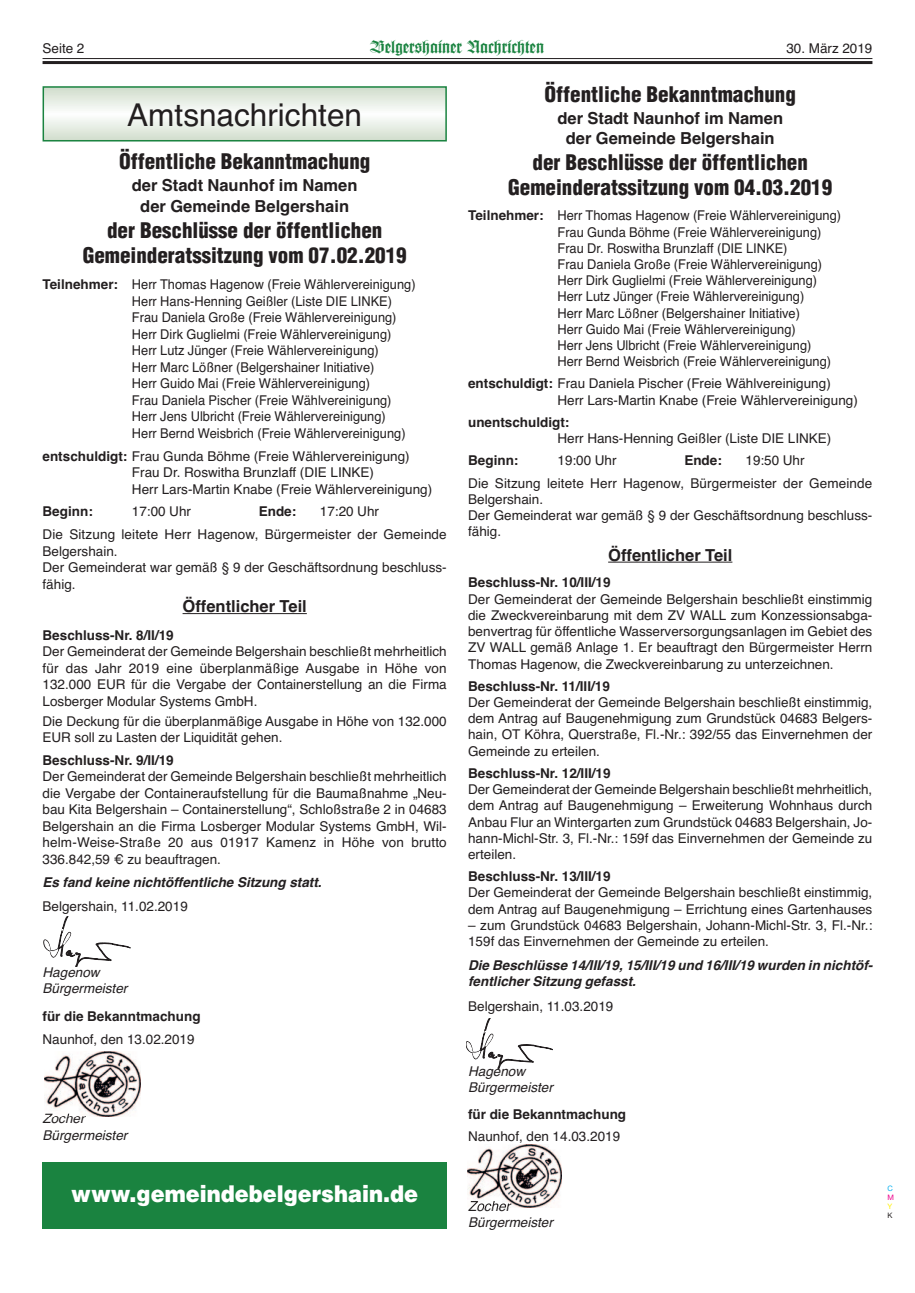
<style>
.page{position:relative;width:915px;height:1293px;background:#fff}
.page>*{position:absolute;margin:0;border:0;box-sizing:border-box;transform-origin:0 0}
.t1{font:31.5px "Helvetica";color:#231f20}
.t2{font:900 23.1px "Helvetica";color:#fff;scale:.91 1}
.t3{font:900 condensed 21px/25.5px "Helvetica";color:#231f20;text-align:center}
.t4{font:18px "Wilhelm Klingspor Gotisch";color:#1a8340;scale:1.2 1}
.t5{font:700 16.5px/20.1px "Helvetica";color:#231f20;text-align:center}
.t6{font:13.5px/16.2px "Helvetica";color:#231f20}
.t7{font:13.5px/16.5px "Helvetica";color:#231f20;scale:.95 1}
.t8{font:700 13.5px "Helvetica";color:#231f20}
.t9{font:italic 700 13.5px/16.2px "Helvetica";color:#231f20}
.t10{font:italic 13.5px/16.5px "Helvetica";color:#231f20}
.t11{font:7.5px "Helvetica Neue";color:#00aeef}
.t12{font:7.5px "Helvetica Neue";color:#ed028c}
.t13{font:7.5px "Helvetica Neue";color:#fff101}
.t14{font:7.5px "Helvetica Neue";color:#231f20}
.s1{font-weight:700}
</style>
<div class="page">
<hr style="left:182px;top:613px;width:125px;height:1px;background:#231f20">
<hr style="left:608px;top:562px;width:124px;height:1px;background:#231f20">
<hr style="left:43px;top:58px;width:829px;height:1px;background:#231f20">
<hr style="left:43px;top:61px;width:829px;height:3px;background:#231f20">
<svg style="left:46px;top:89px;width:397px;height:49px"></svg>
<div style="left:43px;top:86px;width:403px;height:55px;border:2px solid #1a8340"></div>
<svg style="left:44px;top:916px;width:87px;height:51px"></svg>
<img style="left:44px;top:1051px;width:96px;height:65px">
<img style="left:44px;top:1113px;width:42px;height:3px">
<svg style="left:466px;top:1018px;width:87px;height:50px"></svg>
<img style="left:467px;top:1144px;width:94px;height:63px">
<img style="left:468px;top:1201px;width:43px;height:6px">
<div style="left:43px;top:1162px;width:403px;height:67px;background:#1a8340"></div>
<p class="t6" style="left:43px;top:41px;width:43px">Seite 2</p>
<h3 class="t4" style="left:370px;top:40px;width:146px">Belgershainer Nachrichten</h3>
<p class="t6" style="left:786px;top:41px;width:87px">30. März 2019</p>
<h1 class="t1" style="left:127px;top:103px;width:236px">Amtsnachrichten</h1>
<h3 class="t3" style="left:119px;top:151px;width:253px">Öffentliche Bekanntmachung</h3>
<p class="t5" style="left:132px;top:177px;width:227px">der Stadt Naunhof im Namen der Gemeinde Belgershain</p>
<h3 class="t3" style="left:83px;top:219px;width:325px">der Beschlüsse der öffentlichen<br>Gemeinderatssitzung vom 07.02.2019</h3>
<p class="t7" style="left:132px;top:277px;width:300px;text-indent:-89px"><span class="s1">Teilnehmer:</span> Herr Thomas Hagenow (Freie Wählervereinigung)<br>Herr Hans-Henning Geißler (Liste DIE LINKE)<br>Frau Daniela Große (Freie Wählervereinigung)<br>Herr Dirk Guglielmi (Freie Wählervereinigung)<br>Herr Lutz Jünger (Freie Wählervereinigung)<br>Herr Marc Lößner (Belgershainer Initiative)<br>Herr Guido Mai (Freie Wählervereinigung)<br>Frau Daniela Pischer (Freie Wählvereinigung)<br>Herr Jens Ulbricht (Freie Wählervereinigung)<br>Herr Bernd Weisbrich (Freie Wählervereinigung)</p>
<p class="t6" style="left:132px;top:449px;width:302px;text-indent:-89px"><span class="s1">entschuldigt:</span> Frau Gunda Böhme (Freie Wählervereinigung)<br>Frau Dr. Roswitha Brunzlaff (DIE LINKE)<br>Herr Lars-Martin Knabe (Freie Wählervereinigung)</p>
<p class="t8" style="left:43px;top:507px;width:52px">Beginn:</p>
<p class="t6" style="left:132px;top:505px;width:61px">17:00 Uhr</p>
<p class="t8" style="left:259px;top:507px;width:39px">Ende:</p>
<p class="t6" style="left:43px;top:501px;width:405px;line-height:22.8px;text-indent:277px">17:20 Uhr<br>Die Sitzung leitete Herr Hagenow, Bürgermeister der Gemeinde</p>
<p class="t6" style="left:43px;top:544px;width:405px">Belgershain.<br>Der Gemeinderat war gemäß § 9 der Geschäftsordnung beschluss&shy;fähig.</p>
<p class="t5" style="left:182px;top:598px;width:126px">Öffentlicher Teil</p>
<p class="t8" style="left:43px;top:630px;width:133px">Beschluss-Nr. 8/II/19</p>
<p class="t6" style="left:43px;top:644px;width:405px;text-align:justify">Der Gemeinderat der Gemeinde Belgershain beschließt mehrheitlich für das Jahr 2019 eine überplanmäßige Ausgabe in Höhe von 132.000 EUR für die Vergabe der Containerstellung an die Firma Losberger Modular Systems GmbH.</p>
<p class="t6" style="left:43px;top:714px;width:405px">Die Deckung für die überplanmäßige Ausgabe in Höhe von 132.000<br>EUR soll zu Lasten der Liquidität gehen.</p>
<p class="t8" style="left:43px;top:755px;width:133px">Beschluss-Nr. 9/II/19</p>
<p class="t6" style="left:43px;top:769px;width:405px;text-align:justify">Der Gemeinderat der Gemeinde Belgershain beschließt mehrheitlich die Vergabe der Containeraufstellung für die Baumaßnahme „Neu&shy;bau Kita Belgershain – Containerstellung“, Schloßstraße 2 in 04683<br>Belgershain an die Firma Losberger Modular Systems GmbH, Wil&shy;helm-Weise-Straße 20 aus 01917 Kamenz in Höhe von brutto 336.842,59 € zu beauftragen.</p>
<p class="t9" style="left:43px;top:875px;width:280px">Es fand keine nichtöffentliche Sitzung statt.</p>
<p class="t6" style="left:43px;top:899px;width:147px">Belgershain, 11.02.2019</p>
<p class="t10" style="left:43px;top:965px;width:86px">Hagenow<br>Bürgermeister</p>
<p class="t8" style="left:43px;top:1011px;width:159px">für die Bekanntmachung</p>
<p class="t6" style="left:43px;top:1032px;width:153px">Naunhof, den 13.02.2019</p>
<p class="t10" style="left:43px;top:1111px;width:86px">Zocher<br>Bürgermeister</p>
<h3 class="t3" style="left:544px;top:83px;width:253px">Öffentliche Bekanntmachung</h3>
<p class="t5" style="left:557px;top:110px;width:227px">der Stadt Naunhof im Namen der Gemeinde Belgershain</p>
<h3 class="t3" style="left:508px;top:151px;width:325px">der Beschlüsse der öffentlichen<br>Gemeinderatssitzung vom 04.03.2019</h3>
<p class="t7" style="left:557px;top:209px;width:300px;text-indent:-89px"><span class="s1">Teilnehmer:</span> Herr Thomas Hagenow (Freie Wählervereinigung)<br>Frau Gunda Böhme (Freie Wählervereinigung)<br>Frau Dr. Roswitha Brunzlaff (DIE LINKE)<br>Frau Daniela Große (Freie Wählervereinigung)<br>Herr Dirk Guglielmi (Freie Wählervereinigung)<br>Herr Lutz Jünger (Freie Wählervereinigung)<br>Herr Marc Lößner (Belgershainer Initiative)<br>Herr Guido Mai (Freie Wählervereinigung)<br>Herr Jens Ulbricht (Freie Wählervereinigung)<br>Herr Bernd Weisbrich (Freie Wählervereinigung)</p>
<p class="t6" style="left:557px;top:377px;width:302px;text-indent:-89px"><span class="s1">entschuldigt:</span> Frau Daniela Pischer (Freie Wählvereinigung)<br>Herr Lars-Martin Knabe (Freie Wählervereinigung)</p>
<p class="t8" style="left:468px;top:417px;width:103px">unentschuldigt:</p>
<p class="t6" style="left:557px;top:431px;width:275px">Herr Hans-Henning Geißler (Liste DIE LINKE)</p>
<p class="t8" style="left:468px;top:456px;width:52px">Beginn:</p>
<p class="t6" style="left:557px;top:454px;width:61px">19:00 Uhr</p>
<p class="t8" style="left:684px;top:456px;width:39px">Ende:</p>
<p class="t6" style="left:468px;top:451px;width:405px;line-height:22.2px;text-indent:277px">19:50 Uhr<br>Die Sitzung leitete Herr Hagenow, Bürgermeister der Gemeinde</p>
<p class="t6" style="left:468px;top:492px;width:405px">Belgershain.<br>Der Gemeinderat war gemäß § 9 der Geschäftsordnung beschluss&shy;fähig.</p>
<p class="t5" style="left:608px;top:546px;width:126px">Öffentlicher Teil</p>
<p class="t8" style="left:468px;top:578px;width:144px">Beschluss-Nr. 10/III/19</p>
<p class="t6" style="left:468px;top:592px;width:405px;text-align:justify">Der Gemeinderat der Gemeinde Belgershain beschließt einstimmig die Zweckvereinbarung mit dem ZV WALL zum Konzessionsabga&shy;benvertrag für öffentliche Wasserversorgungsanlagen im Gebiet des ZV WALL gemäß Anlage 1. Er beauftragt den Bürgermeister Herrn Thomas Hagenow, die Zweckvereinbarung zu unterzeichnen.</p>
<p class="t8" style="left:468px;top:681px;width:143px">Beschluss-Nr. 11/III/19</p>
<p class="t6" style="left:468px;top:695px;width:405px;text-align:justify">Der Gemeinderat der Gemeinde Belgershain beschließt einstimmig, dem Antrag auf Baugenehmigung zum Grundstück 04683 Belgers&shy;hain, OT Köhra, Querstraße, Fl.-Nr.: 392/55 das Einvernehmen der Gemeinde zu erteilen.</p>
<p class="t8" style="left:468px;top:768px;width:144px">Beschluss-Nr. 12/III/19</p>
<p class="t6" style="left:468px;top:782px;width:405px;text-align:justify">Der Gemeinderat der Gemeinde Belgershain beschließt mehrheitlich, dem Antrag auf Baugenehmigung – Erweiterung Wohnhaus durch Anbau Flur an Wintergarten zum Grundstück 04683 Belgershain, Jo&shy;hann-Michl-Str. 3, Fl.-Nr.: 159f das Einvernehmen der Gemeinde zu erteilen.</p>
<p class="t8" style="left:468px;top:871px;width:144px">Beschluss-Nr. 13/III/19</p>
<p class="t6" style="left:468px;top:886px;width:405px">Der Gemeinderat der Gemeinde Belgershain beschließt einstimmig, dem Antrag auf Baugenehmigung – Errichtung eines Gartenhauses</p>
<p class="t6" style="left:468px;top:918px;width:405px">– zum Grundstück 04683 Belgershain, Johann-Michl-Str. 3, Fl.-Nr.:<br>159f das Einvernehmen der Gemeinde zu erteilen.</p>
<p class="t9" style="left:468px;top:958px;width:406px">Die Beschlüsse 14/III/19, 15/III/19 und 16/III/19 wurden in nichtöf&shy;fentlicher Sitzung gefasst.</p>
<p class="t6" style="left:468px;top:999px;width:147px">Belgershain, 11.03.2019</p>
<p class="t10" style="left:468px;top:1064px;width:86px">Hagenow<br>Bürgermeister</p>
<p class="t8" style="left:468px;top:1109px;width:159px">für die Bekanntmachung</p>
<p class="t6" style="left:468px;top:1129px;width:153px">Naunhof, den 14.03.2019</p>
<h2 class="t2" style="left:71px;top:1185px;width:382px">www.gemeindebelgershain.de</h2>
<p class="t10" style="left:468px;top:1199px;width:86px">Zocher<br>Bürgermeister</p>
<p class="t11" style="left:887px;top:1185px;width:7px">C</p>
<p class="t12" style="left:887px;top:1194px;width:8px">M</p>
<p class="t13" style="left:887px;top:1203px;width:6px">Y</p>
<p class="t14" style="left:887px;top:1212px;width:7px">K</p>
</div>
